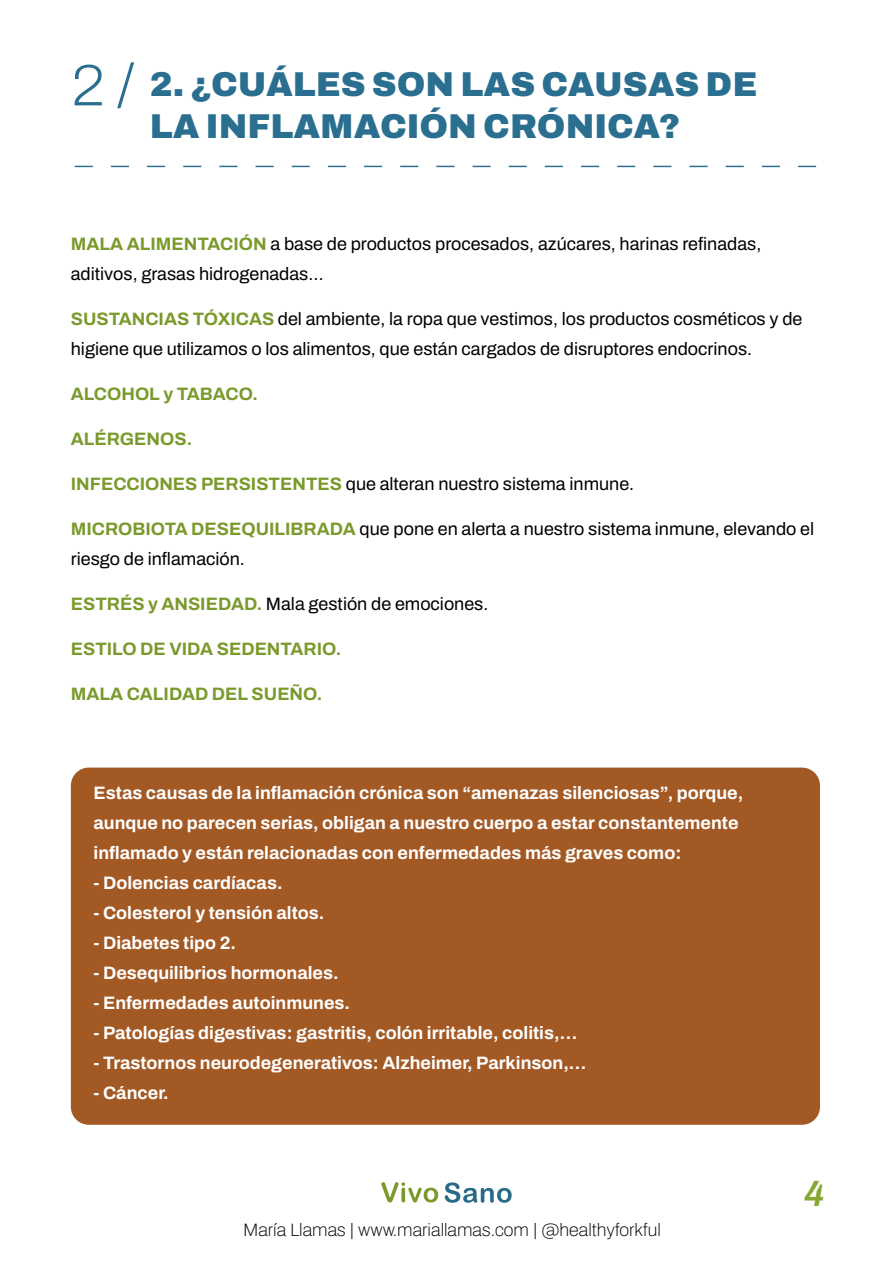
<style>
.page{position:relative;width:893px;height:1263px;background:#fff}
.page>*{position:absolute;margin:0;border:0;box-sizing:border-box;transform-origin:0 0}
.t1{font:200 58.5px "Archivo";color:#2b6f90}
.t2{font:italic 600 36px "Archivo";color:#85a731}
.t3{font:900 34.5px/42px "Archivo";color:#2b6f90}
.t4{font:18px/30px "Archivo";color:#000}
.t5{font:700 18px/30px "Archivo";color:#fff}
.t6{font:700 18px "Archivo";color:#7a9a2b}
.t7{font:100 18px "Archivo";color:#000}
.s1{font-weight:700;color:#7a9a2b}
</style>
<div class="page">
<svg style="left:381px;top:1182px;width:57px;height:20px"></svg>
<svg style="left:445px;top:1182px;width:67px;height:21px"></svg>
<svg style="left:75px;top:166px;width:741px;height:1px"></svg>
<div style="left:71px;top:767px;width:749px;height:358px;background:#a35924;border-radius:18px"></div>
<h1 class="t1" style="left:72px;top:41px;width:64px">2 /</h1>
<h3 class="t3" style="left:150px;top:63px;width:609px">2. ¿CUÁLES SON LAS CAUSAS DE<br>LA INFLAMACIÓN CRÓNICA?</h3>
<p class="t4" style="left:71px;top:228px;width:692px"><span class="s1">MALA ALIMENTACIÓN</span> a base de productos procesados, azúcares, harinas refinadas, aditivos, grasas hidrogenadas…</p>
<p class="t4" style="left:71px;top:303px;width:733px"><span class="s1">SUSTANCIAS TÓXICAS</span> del ambiente, la ropa que vestimos, los productos cosméticos y de higiene que utilizamos o los alimentos, que están cargados de disruptores endocrinos.</p>
<p class="t6" style="left:71px;top:380px;width:189px">ALCOHOL y TABACO.</p>
<p class="t6" style="left:71px;top:425px;width:123px">ALÉRGENOS.</p>
<p class="t4" style="left:71px;top:469px;width:565px"><span class="s1">INFECCIONES PERSISTENTES</span> que alteran nuestro sistema inmune.</p>
<p class="t4" style="left:71px;top:514px;width:745px"><span class="s1">MICROBIOTA DESEQUILIBRADA</span> que pone en alerta a nuestro sistema inmune, elevando el riesgo de inflamación.</p>
<p class="t4" style="left:71px;top:589px;width:419px"><span class="s1">ESTRÉS y ANSIEDAD.</span> Mala gestión de emociones.</p>
<p class="t6" style="left:71px;top:635px;width:272px">ESTILO DE VIDA SEDENTARIO.</p>
<p class="t6" style="left:71px;top:680px;width:253px">MALA CALIDAD DEL SUEÑO.</p>
<p class="t5" style="left:94px;top:778px;width:651px">Estas causas de la inflamación crónica son “amenazas silenciosas”, porque, aunque no parecen serias, obligan a nuestro cuerpo a estar constantemente inflamado y están relacionadas con enfermedades más graves como:</p>
<p class="t5" style="left:94px;top:868px;width:190px">- Dolencias cardíacas.</p>
<p class="t5" style="left:94px;top:898px;width:232px">- Colesterol y tensión altos.</p>
<p class="t5" style="left:94px;top:928px;width:144px">- Diabetes tipo 2.</p>
<p class="t5" style="left:94px;top:958px;width:247px">- Desequilibrios hormonales.</p>
<p class="t5" style="left:94px;top:988px;width:258px">- Enfermedades autoinmunes.</p>
<p class="t5" style="left:94px;top:1018px;width:485px">- Patologías digestivas: gastritis, colón irritable, colitis,…</p>
<p class="t5" style="left:94px;top:1048px;width:494px">- Trastornos neurodegenerativos: Alzheimer, Parkinson,…</p>
<p class="t5" style="left:94px;top:1078px;width:77px">- Cáncer.</p>
<p class="t7" style="left:243px;top:1216px;width:419px">María Llamas | www.mariallamas.com | @healthyforkful</p>
<h2 class="t2" style="left:804px;top:1167px;width:22px">4</h2>
</div>
